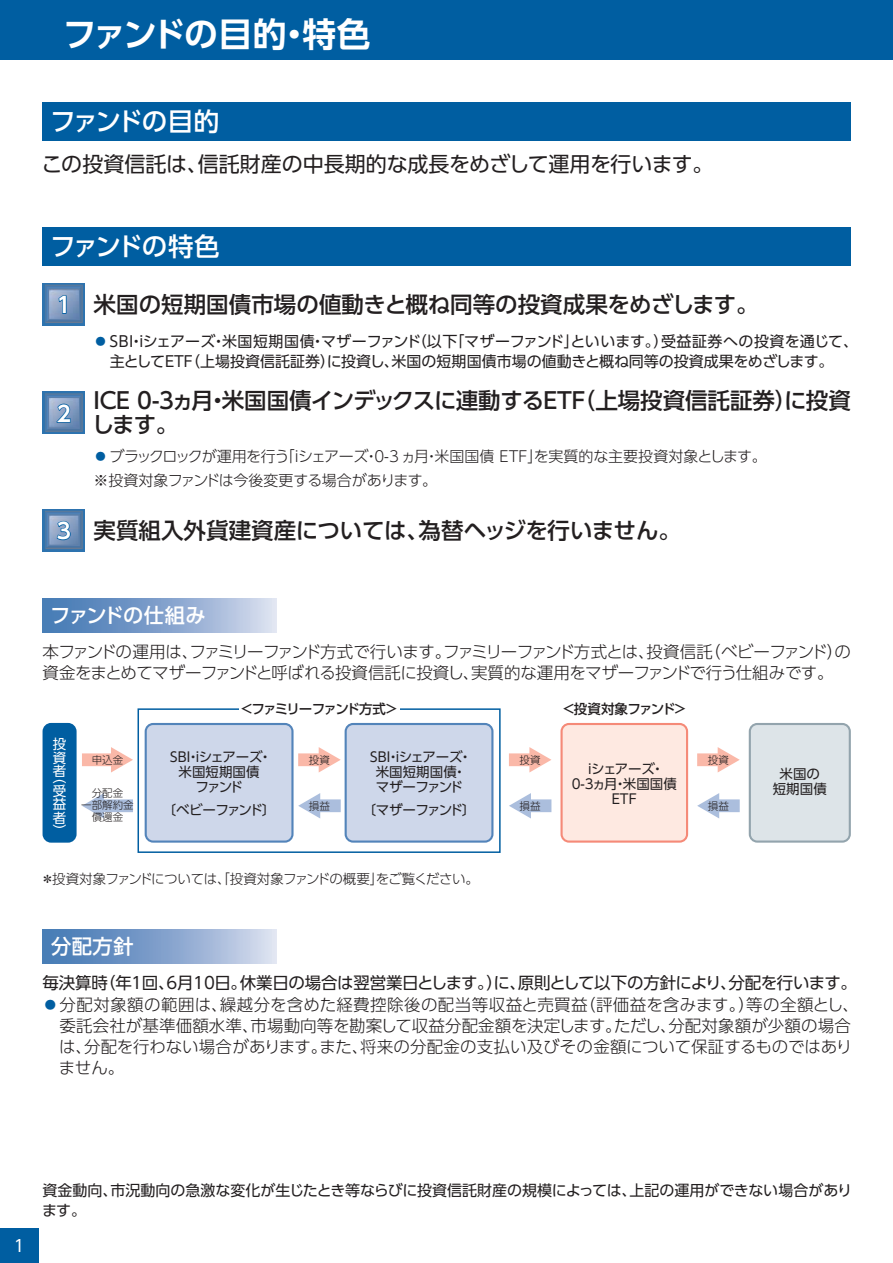
<style>
.page{position:relative;width:893px;height:1263px;background:#fff}
.page>*{position:absolute;margin:0;border:0;box-sizing:border-box;transform-origin:0 0}
.t1{font:33.75px "UD Shin Go Pro De Bold 90 pv RKSJ H";letter-spacing:-.04em;color:#fff}
.t2{font:25.5px "UD Shin Go Pro Medium 90 pv RKSJ H";letter-spacing:-.07em;color:#fff}
.t3{font:22.5px "UD Shin Go Pro Medium 90 pv RKSJ H";letter-spacing:-.005em;color:#231f20}
.t4{font:22.5px/24px "UD Shin Go Pro Medium 90 pv RKSJ H";letter-spacing:-.025em;color:#231f20}
.t5{font:21.6px "UD Shin Go Pro De Bold 90 pv RKSJ H";color:#fff}
.t6{font:21px "UD Shin Go Pro Regular 90 pv RKSJ H";color:#231f20}
.t7{font:20.25px "UD Shin Go Pro Medium 90 pv RKSJ H";letter-spacing:-.035em;color:#fff}
.t8{font:20.25px "UD Shin Go Pro Medium 90 pv RKSJ H";letter-spacing:.025em;color:#fff}
.t9{font:16.5px/21px "UD Shin Go Pro Light 90 pv RKSJ H";letter-spacing:-.005em;color:#231f20}
.t10{font:16.5px/21px "UD Shin Go Pro Light 90 pv RKSJ H";letter-spacing:-.04em;color:#231f20}
.t11{font:16.5px "UD Shin Go Pro Regular 90 pv RKSJ H";letter-spacing:-.025em;color:#231f20}
.t12{font:16.5px "UD Shin Go Pro Regular 90 pv RKSJ H";color:#fff}
.t13{font:15px/19.5px "UD Shin Go Pro Regular 90 pv RKSJ H";color:#231f20;text-align:center}
.t14{font:15px/23.7px "UD Shin Go Pro Light 90 pv RKSJ H";letter-spacing:-.025em;color:#231f20}
.t15{font:13.5px/15px "UD Shin Go Pro Regular 90 pv RKSJ H";letter-spacing:-.03em;color:#231f20;text-align:center}
.t16{font:13.5px "UD Shin Go Pro Light 90 pv RKSJ H";letter-spacing:-.045em;color:#231f20}
.t17{font:13.5px "UD Shin Go Pro Medium 90 pv RKSJ H";letter-spacing:-.13em;color:#231f20}
.t18{font:13.5px "UD Shin Go Pro Medium 90 pv RKSJ H";letter-spacing:-.04em;color:#231f20}
.t19{font:13.5px "UD Shin Go Pro Regular 90 pv RKSJ H";letter-spacing:-.095em;color:#231f20}
.t20{font:13.5px "UD Shin Go Pro Regular 90 pv RKSJ H";letter-spacing:-.09em;color:#231f20}
.t21{font:13.5px/13.5px "UD Shin Go Pro Regular 90 pv RKSJ V";color:#fff;text-align:justify}
.t22{font:10.5px/12px "UD Shin Go Pro Light 90 pv RKSJ H";color:#231f20;text-align:center}
.s1{font-family:"Gothic MB101 Pro Light 90 pv RKSJ H";color:#005ea1}
</style>
<div class="page">
<div style="left:43px;top:102px;width:807px;height:38px;background:#005ea1"></div>
<div style="left:43px;top:228px;width:807px;height:38px;background:#005ea1"></div>
<div style="left:137px;top:708px;width:363px;height:145px;border:2px solid #005ea1"></div>
<div style="left:43px;top:723px;width:34px;height:120px;background:#005ea1;border-radius:9px"></div>
<div style="left:82px;top:753px;width:33px;height:13px;background:#fab8a8"></div>
<svg style="left:111px;top:747px;width:22px;height:26px"></svg>
<div style="left:100px;top:799px;width:33px;height:13px;background:#abbedd"></div>
<svg style="left:82px;top:793px;width:22px;height:26px"></svg>
<div style="left:509px;top:753px;width:24px;height:13px;background:#fab8a8"></div>
<svg style="left:529px;top:747px;width:22px;height:26px"></svg>
<div style="left:527px;top:799px;width:24px;height:13px;background:#abbedd"></div>
<svg style="left:509px;top:793px;width:22px;height:26px"></svg>
<div style="left:697px;top:753px;width:24px;height:13px;background:#fab8a8"></div>
<svg style="left:717px;top:747px;width:22px;height:26px"></svg>
<div style="left:715px;top:799px;width:24px;height:13px;background:#abbedd"></div>
<svg style="left:697px;top:793px;width:22px;height:26px"></svg>
<svg style="left:145px;top:723px;width:348px;height:120px;background:#cdd7e9"></svg>
<svg style="left:560px;top:723px;width:128px;height:120px;background:#fde3da"></svg>
<div style="left:748px;top:723px;width:102px;height:120px;background:#dde4e8"></div>
<div style="left:239px;top:703px;width:160px;height:16px;background:#fff"></div>
<div style="left:43px;top:283px;width:42px;height:42px;background:#2d73af"></div>
<svg style="left:45px;top:285px;width:38px;height:38px"></svg>
<div style="left:43px;top:392px;width:42px;height:42px;background:linear-gradient(to right,#2d73af,#2d73af)"></div>
<svg style="left:45px;top:394px;width:38px;height:38px"></svg>
<div style="left:43px;top:509px;width:42px;height:42px;background:#2d73af"></div>
<svg style="left:45px;top:511px;width:38px;height:38px"></svg>
<div style="left:43px;top:598px;width:233px;height:34px;background:linear-gradient(to right,#3a71b0,#d3d9ec)"></div>
<div style="left:43px;top:930px;width:233px;height:34px;background:linear-gradient(to right,#3a71b0,#d3d9ec)"></div>
<div style="left:0;top:1228px;width:38px;height:35px;background:#005ea1"></div>
<div style="left:0;top:0;width:892px;height:60px;background:#005ea1"></div>
<h1 class="t1" style="left:63px;top:21px;width:309px">ファンドの目的・特色</h1>
<h2 class="t2" style="left:50px;top:112px;width:171px">ファンドの目的</h2>
<h3 class="t6" style="left:41px;top:156px;width:673px">この投資信託は、信託財産の中長期的な成長をめざして運用を行います。</h3>
<h2 class="t2" style="left:50px;top:237px;width:171px">ファンドの特色</h2>
<h3 class="t3" style="left:94px;top:296px;width:666px">米国の短期国債市場の値動きと概ね同等の投資成果をめざします。</h3>
<p class="t13" style="left:93px;top:334px;width:766px"><span class="s1">●</span>ＳＢＩ・iシェアーズ・米国短期国債・マザーファンド（以下「マザーファンド」といいます。）受益証券への投資を通じて、主としてETF（上場投資信託証券）に投資し、米国の短期国債市場の値動きと概ね同等の投資成果をめざします。</p>
<h3 class="t4" style="left:92px;top:392px;width:760px">ICＥ 0-3ヵ月・米国国債インデックスに連動するETF（上場投資信託証券）に投資します。</h3>
<p class="t14" style="left:93px;top:447px;width:675px"><span class="s1">●</span>ブラックロックが運用を行う「iシェアーズ・0-3 ヵ月・米国国債 ETF」を実質的な主要投資対象とします。※投資対象ファンドは今後変更する場合があります。</p>
<h3 class="t3" style="left:94px;top:522px;width:589px">実質組入外貨建資産については、為替ヘッジを行いません。</h3>
<h3 class="t5" style="left:57px;top:297px;width:16px">1</h3>
<h3 class="t5" style="left:57px;top:406px;width:16px">2</h3>
<h3 class="t5" style="left:57px;top:523px;width:16px">3</h3>
<h3 class="t7" style="left:50px;top:608px;width:157px">ファンドの仕組み</h3>
<p class="t10" style="left:43px;top:643px;width:809px">本ファンドの運用は、ファミリーファンド方式で行います。ファミリーファンド方式とは、投資信託（ベビーファンド）の資金をまとめてマザーファンドと呼ばれる投資信託に投資し、実質的な運用をマザーファンドで行う仕組みです。</p>
<p class="t21" style="left:53px;top:739px;width:15px">投資者</p>
<p class="t21" style="left:53px;top:772px;width:15px">（受益者）</p>
<p class="t22" style="left:92px;top:755px;width:33px">申込金</p>
<p class="t22" style="left:81px;top:789px;width:54px">分配金<br>一部解約金償還金</p>
<p class="t17" style="left:240px;top:704px;width:160px">＜ファミリーファンド方式＞</p>
<p class="t15" style="left:167px;top:752px;width:106px">ＳＢＩ・iシェアーズ・米国短期国債<br>ファンド</p>
<p class="t19" style="left:163px;top:805px;width:114px">〔ベビーファンド〕</p>
<p class="t22" style="left:309px;top:755px;width:22px">投資</p>
<p class="t22" style="left:309px;top:801px;width:22px">損益</p>
<p class="t15" style="left:367px;top:752px;width:106px">ＳＢＩ・iシェアーズ・米国短期国債・マザーファンド</p>
<p class="t20" style="left:362px;top:805px;width:115px">〔マザーファンド〕</p>
<p class="t16" style="left:41px;top:874px;width:440px">＊投資対象ファンドについては、「投資対象ファンドの概要」をご覧ください。</p>
<h3 class="t8" style="left:51px;top:939px;width:84px">分配方針</h3>
<p class="t22" style="left:519px;top:755px;width:22px">投資</p>
<p class="t22" style="left:519px;top:801px;width:22px">損益</p>
<p class="t18" style="left:561px;top:704px;width:127px">＜投資対象ファンド＞</p>
<p class="t22" style="left:707px;top:755px;width:22px">投資</p>
<p class="t22" style="left:707px;top:801px;width:22px">損益</p>
<p class="t15" style="left:571px;top:763px;width:107px">iシェアーズ・<br>0-3ヵ月・米国国債<br>ETF</p>
<p class="t15" style="left:772px;top:768px;width:56px">米国の短期国債</p>
<p class="t11" style="left:43px;top:976px;width:815px">毎決算時（年１回、6月10日。休業日の場合は翌営業日とします。）に、原則として以下の方針により、分配を行います。</p>
<p class="t9" style="left:59px;top:997px;width:801px;text-indent:-17px"><span class="s1">●</span>分配対象額の範囲は、繰越分を含めた経費控除後の配当等収益と売買益（評価益を含みます。）等の全額とし、委託会社が基準価額水準、市場動向等を勘案して収益分配金額を決定します。ただし、分配対象額が少額の場合は、分配を行わない場合があります。また、将来の分配金の支払い及びその金額について保証するものではありません。</p>
<p class="t12" style="left:14px;top:1239px;width:12px">1</p>
<p class="t13" style="left:42px;top:1183px;width:811px;text-align:left">資金動向、市況動向の急激な変化が生じたとき等ならびに投資信託財産の規模によっては、上記の運用ができない場合があります。</p>
</div>
